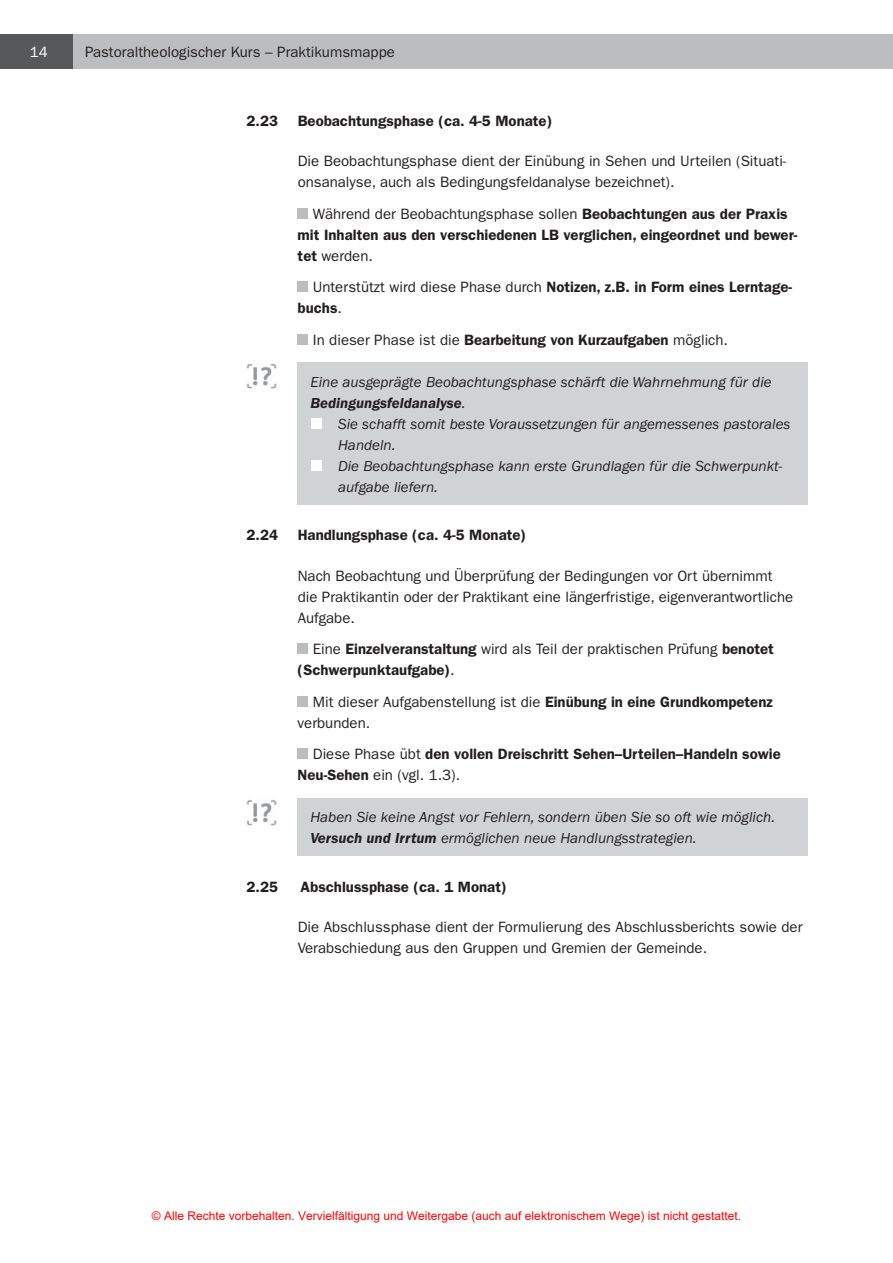
<style>
.page{position:relative;width:893px;height:1263px;background:#fff}
.page>*{position:absolute;margin:0;border:0;box-sizing:border-box;transform-origin:0 0}
.t1{font:15px/21px "Franklin Gothic LT";color:#231f20}
.t2{font:600 15px/21px "Franklin Gothic LT";color:#231f20}
.t3{font:italic 15px/21px "Franklin Gothic LT";color:#231f20}
.t4{font:15px "Franklin Gothic LT";color:#fff}
.t5{font:12px "Arial";color:#f00}
.s1{font-weight:400}
.s2{font-weight:600}
</style>
<div class="page">
<div style="left:0;top:34px;width:893px;height:34px;background:#bcbdc0"></div>
<div style="left:0;top:34px;width:72px;height:34px;background:#57585a"></div>
<div style="left:298px;top:208px;width:10px;height:11px;background:#bcbdc0"></div>
<div style="left:298px;top:282px;width:10px;height:10px;background:#bcbdc0"></div>
<div style="left:298px;top:334px;width:10px;height:11px;background:#bcbdc0"></div>
<div style="left:298px;top:362px;width:510px;height:142px;background:#d1d2d4"></div>
<img style="left:247px;top:363px;width:29px;height:26px">
<div style="left:311px;top:418px;width:11px;height:11px;background:#fff"></div>
<div style="left:311px;top:460px;width:11px;height:11px;background:#fff"></div>
<div style="left:298px;top:643px;width:10px;height:11px;background:#bcbdc0"></div>
<div style="left:298px;top:696px;width:10px;height:10px;background:#bcbdc0"></div>
<div style="left:298px;top:748px;width:10px;height:11px;background:#bcbdc0"></div>
<div style="left:298px;top:798px;width:510px;height:58px;background:#d1d2d4"></div>
<img style="left:247px;top:799px;width:29px;height:26px">
<p class="t4" style="left:30px;top:43px;width:19px">14</p>
<p class="t1" style="left:85px;top:41px;width:311px">Pastoraltheologischer Kurs – Praktikumsmappe</p>
<p class="t2" style="left:247px;top:110px;width:33px">2.23</p>
<p class="t2" style="left:298px;top:110px;width:256px">Beobachtungsphase (ca. 4-5 Monate)</p>
<p class="t1" style="left:298px;top:151px;width:490px">Die Beobachtungsphase dient der Einübung in Sehen und Urteilen (Situati&shy;onsanalyse, auch als Bedingungsfeldanalyse bezeichnet).</p>
<p class="t2" style="left:298px;top:203px;width:501px;text-indent:15px"><span class="s1">Während der Beobachtungsphase sollen</span> Beobachtungen aus der Praxis mit Inhalten aus den verschiedenen LB verglichen, eingeordnet und bewer&shy;tet <span class="s1">werden.</span></p>
<p class="t2" style="left:298px;top:277px;width:496px;text-indent:15px"><span class="s1">Unterstützt wird diese Phase durch</span> Notizen, z.B. in Form eines Lerntage&shy;buchs<span class="s1">.</span></p>
<p class="t1" style="left:313px;top:329px;width:417px">In dieser Phase ist die <span class="s2">Bearbeitung von Kurzaufgaben</span> möglich.</p>
<p class="t3" style="left:310px;top:371px;width:463px">Eine ausgeprägte Beobachtungsphase schärft die Wahrnehmung für die<br><span class="s2">Bedingungsfeldanalyse</span>.</p>
<p class="t3" style="left:338px;top:413px;width:454px">Sie schafft somit beste Voraussetzungen für angemessenes pastorales Handeln.<br>Die Beobachtungsphase kann erste Grundlagen für die Schwerpunkt&shy;aufgabe liefern.</p>
<p class="t2" style="left:247px;top:525px;width:33px">2.24</p>
<p class="t2" style="left:298px;top:525px;width:230px">Handlungsphase (ca. 4-5 Monate)</p>
<p class="t1" style="left:298px;top:565px;width:497px">Nach Beobachtung und Überprüfung der Bedingungen vor Ort übernimmt die Praktikantin oder der Praktikant eine längerfristige, eigenverantwortliche<br>Aufgabe.</p>
<p class="t2" style="left:298px;top:638px;width:478px;text-indent:15px"><span class="s1">Eine</span> Einzelveranstaltung <span class="s1">wird als Teil der praktischen Prüfung</span> benotet (Schwerpunktaufgabe)<span class="s1">.</span></p>
<p class="t1" style="left:298px;top:691px;width:477px;text-indent:15px">Mit dieser Aufgabenstellung ist die <span class="s2">Einübung in eine Grundkompetenz </span>verbunden.</p>
<p class="t2" style="left:298px;top:743px;width:485px;text-indent:15px"><span class="s1">Diese Phase übt</span> den vollen Dreischritt Sehen–Urteilen–Handeln sowie<br>Neu-Sehen <span class="s1">ein (vgl. 1.3).</span></p>
<p class="t3" style="left:310px;top:807px;width:466px">Haben Sie keine Angst vor Fehlern, sondern üben Sie so oft wie möglich.<br><span class="s2">Versuch und Irrtum</span> ermöglichen neue Handlungsstrategien.</p>
<p class="t2" style="left:247px;top:876px;width:33px">2.25</p>
<p class="t2" style="left:301px;top:876px;width:208px">Abschlussphase (ca. 1 Monat)</p>
<p class="t1" style="left:298px;top:916px;width:506px">Die Abschlussphase dient der Formulierung des Abschlussberichts sowie der<br>Verabschiedung aus den Gruppen und Gremien der Gemeinde.</p>
<p class="t5" style="left:152px;top:1207px;width:591px">© Alle Rechte vorbehalten. Vervielfältigung und Weitergabe (auch auf elektronischem Wege) ist nicht gestattet.</p>
</div>
